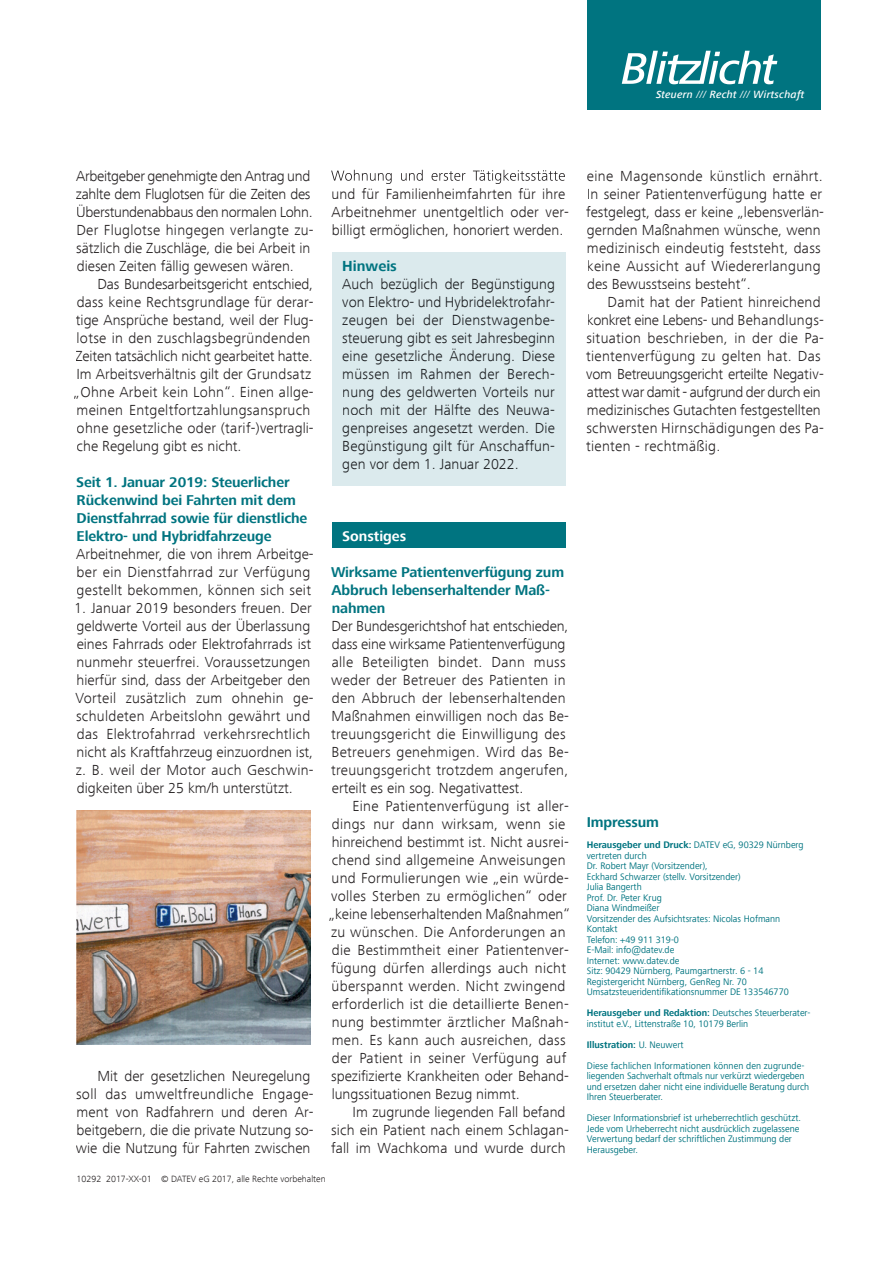
<style>
.page{position:relative;width:893px;height:1263px;background:#fff}
.page>*{position:absolute;margin:0;border:0;box-sizing:border-box;transform-origin:0 0}
.t1{font:300 15px/18px "Frutiger Next Com";letter-spacing:.01em;color:#231f20}
.t2{font:300 15px/18px "Frutiger Next Com";letter-spacing:.01em;color:#1a1c1f;text-align:justify}
.t3{font:300 15px/18px "Frutiger Next Com";letter-spacing:-.02em;color:#231f20}
.t4{font:700 15px "Frutiger Next Com";color:#007480}
.t5{font:700 14.7px/18px "Frutiger Next Com";letter-spacing:-.01em;color:#007480}
.t6{font:700 14.7px "Frutiger Next Com";color:#fff}
.t7{font:italic 500 10.8px "Frutiger Next Com";letter-spacing:.02em;color:#fff}
.t8{font:9.75px/10.5px "Frutiger Next Com";color:#007480;scale:.96 1}
.t9{font:300 9.3px "Frutiger Next Com";color:#231f20}
.s1{font-weight:400}
.s2{font-weight:700}
</style>
<div class="page">
<div style="left:587px;top:0;width:234px;height:110px;background:#007480"></div>
<svg style="left:622px;top:51px;width:155px;height:33px"></svg>
<div style="left:332px;top:523px;width:234px;height:25px;background:#007480"></div>
<svg style="left:331px;top:170px;width:234px;height:14px"></svg>
<div style="left:332px;top:253px;width:234px;height:233px;background:#dbeaed"></div>
<img style="left:77px;top:810px;width:233px;height:234px">
<p class="t7" style="left:656px;top:88px;width:150px">Steuern <span class="s1">///</span> Recht <span class="s1">///</span> Wirtschaft</p>
<p class="t3" style="left:76px;top:167px;width:239px">Arbeitgeber genehmigte den Antrag und zahlte dem Fluglotsen für die Zeiten des Überstundenabbaus den normalen Lohn.<br>Der Fluglotse hingegen verlangte zu&shy;sätzlich die Zuschläge, die bei Arbeit in diesen Zeiten fällig gewesen wären.</p>
<p class="t1" style="left:74px;top:275px;width:242px;text-indent:24px">Das Bundesarbeitsgericht entschied, dass keine Rechtsgrundlage für derar&shy;tige Ansprüche bestand, weil der Flug&shy;lotse in den zuschlagsbegründenden Zeiten tatsächlich nicht gearbeitet hatte.<br>Im Arbeitsverhältnis gilt der Grundsatz „Ohne Arbeit kein Lohn“. Einen allge&shy;meinen Entgeltfortzahlungsanspruch ohne gesetzliche oder (tarif-)vertragli&shy;che Regelung gibt es nicht.</p>
<p class="t5" style="left:76px;top:473px;width:233px">Seit 1. Januar 2019: Steuerlicher Rückenwind bei Fahrten mit dem Dienstfahrrad sowie für dienstliche Elektro- und Hybridfahrzeuge</p>
<p class="t1" style="left:76px;top:545px;width:239px">Arbeitnehmer, die von ihrem Arbeitge&shy;ber ein Dienstfahrrad zur Verfügung gestellt bekommen, können sich seit</p>
<p class="t1" style="left:74px;top:599px;width:241px">1. Januar 2019 besonders freuen. Der geldwerte Vorteil aus der Überlassung eines Fahrrads oder Elektrofahrrads ist nunmehr steuerfrei. Voraussetzungen hierfür sind, dass der Arbeitgeber den Vorteil zusätzlich zum ohnehin ge&shy;schuldeten Arbeitslohn gewährt und das Elektrofahrrad verkehrsrechtlich nicht als Kraftfahrzeug einzuordnen ist, z. B. weil der Motor auch Geschwin&shy;digkeiten über 25 km/h unterstützt.</p>
<p class="t1" style="left:76px;top:1067px;width:239px;text-indent:21px">Mit der gesetzlichen Neuregelung soll das umweltfreundliche Engage&shy;ment von Radfahrern und deren Ar&shy;beitgebern, die die private Nutzung so&shy;wie die Nutzung für Fahrten zwischen</p>
<p class="t1" style="left:331px;top:185px;width:239px">und für Familienheimfahrten für ihre<br>Arbeitnehmer unentgeltlich oder ver&shy;billigt ermöglichen, honoriert werden.</p>
<p class="t4" style="left:342px;top:257px;width:56px">Hinweis</p>
<p class="t2" style="left:342px;top:275px;width:214px">Auch bezüglich der Begünstigung von Elektro- und Hybridelektrofahr&shy;zeugen bei der Dienstwagenbe&shy;steuerung gibt es seit Jahresbeginn eine gesetzliche Änderung. Diese müssen im Rahmen der Berech&shy;nung des geldwerten Vorteils nur noch mit der Hälfte des Neuwa&shy;genpreises angesetzt werden. Die Begünstigung gilt für Anschaffun&shy;gen vor dem 1. Januar 2022.</p>
<p class="t6" style="left:342px;top:527px;width:66px">Sonstiges</p>
<p class="t5" style="left:331px;top:563px;width:235px">Wirksame Patientenverfügung zum<br>Abbruch lebenserhaltender Maß&shy;nahmen</p>
<p class="t1" style="left:331px;top:617px;width:239px">Der Bundesgerichtshof hat entschieden, dass eine wirksame Patientenverfügung alle Beteiligten bindet. Dann muss weder der Betreuer des Patienten in den Abbruch der lebenserhaltenden Maßnahmen einwilligen noch das Be&shy;treuungsgericht die Einwilligung des Betreuers genehmigen. Wird das Be&shy;treuungsgericht trotzdem angerufen, erteilt es ein sog. Negativattest.</p>
<p class="t1" style="left:329px;top:797px;width:243px;text-indent:24px">Eine Patientenverfügung ist aller&shy;dings nur dann wirksam, wenn sie hinreichend bestimmt ist. Nicht ausrei&shy;chend sind allgemeine Anweisungen und Formulierungen wie „ein würde&shy;volles Sterben zu ermöglichen“ oder „keine lebenserhaltenden Maßnahmen“ zu wünschen. Die Anforderungen an die Bestimmtheit einer Patientenver&shy;fügung dürfen allerdings auch nicht überspannt werden. Nicht zwingend erforderlich ist die detaillierte Benen&shy;nung bestimmter ärztlicher Maßnah&shy;men. Es kann auch ausreichen, dass der Patient in seiner Verfügung auf spezifizierte Krankheiten oder Behand&shy;lungssituationen Bezug nimmt.</p>
<p class="t1" style="left:331px;top:1103px;width:239px;text-indent:22px">Im zugrunde liegenden Fall befand sich ein Patient nach einem Schlagan&shy;fall im Wachkoma und wurde durch</p>
<p class="t9" style="left:77px;top:1174px;width:251px">10292 2017-XX-01 © DATEV eG 2017, alle Rechte vorbehalten</p>
<p class="t1" style="left:586px;top:167px;width:239px">eine Magensonde künstlich ernährt.<br>In seiner Patientenverfügung hatte er festgelegt, dass er keine „lebensverlän&shy;gernden Maßnahmen wünsche, wenn medizinisch eindeutig feststeht, dass keine Aussicht auf Wiedererlangung des Bewusstseins besteht“.</p>
<p class="t1" style="left:586px;top:293px;width:239px;text-indent:21px">Damit hat der Patient hinreichend konkret eine Lebens- und Behandlungs&shy;situation beschrieben, in der die Pa&shy;tientenverfügung zu gelten hat. Das vom Betreuungsgericht erteilte Negativ&shy;attest war damit - aufgrund der durch ein medizinisches Gutachten festgestellten schwersten Hirnschädigungen des Pa&shy;tienten - rechtmäßig.</p>
<p class="t5" style="left:587px;top:813px;width:74px">Impressum</p>
<p class="t8" style="left:587px;top:839px;width:227px"><span class="s2">Herausgeber und Druck:</span> DATEV eG, 90329 Nürnberg vertreten durch<br>Dr. Robert Mayr (Vorsitzender),<br>Eckhard Schwarzer (stellv. Vorsitzender)<br>Julia Bangerth<br>Prof. Dr. Peter Krug<br>Diana Windmeißer<br>Vorsitzender des Aufsichtsrates: Nicolas Hofmann<br>Kontakt<br>Telefon: +49 911 319-0<br>E-Mail: info@datev.de<br>Internet: www.datev.de<br>Sitz: 90429 Nürnberg, Paumgartnerstr. 6 - 14<br>Registergericht Nürnberg, GenReg Nr. 70<br>Umsatzsteueridentifikationsnummer DE 133546770</p>
<p class="t8" style="left:587px;top:1007px;width:235px"><span class="s2">Herausgeber und Redaktion:</span> Deutsches Steuerberater&shy;institut e.V., Littenstraße 10, 10179 Berlin</p>
<p class="t8" style="left:587px;top:1034px;width:228px;line-height:21px"><span class="s2">Illustration:</span> U. Neuwert<br>Diese fachlichen Informationen können den zugrunde-</p>
<p class="t8" style="left:587px;top:1070px;width:233px">liegenden Sachverhalt oftmals nur verkürzt wiedergeben und ersetzen daher nicht eine individuelle Beratung durch<br>Ihren Steuerberater.</p>
<p class="t8" style="left:587px;top:1112px;width:225px">Dieser Informationsbrief ist urheberrechtlich geschützt.<br>Jede vom Urheberrecht nicht ausdrücklich zugelassene Verwertung bedarf der schriftlichen Zustimmung der Herausgeber.</p>
</div>
